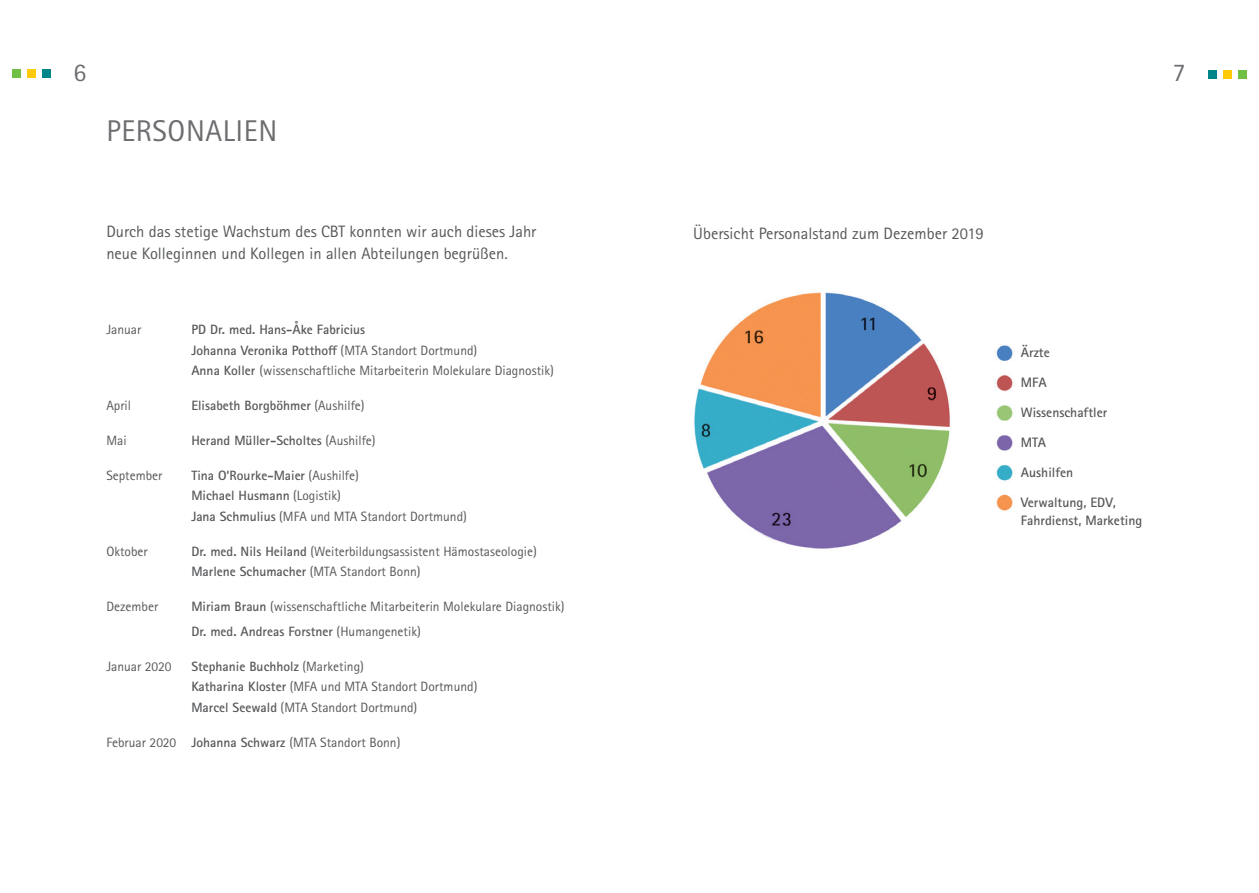
<style>
.page{position:relative;width:1259px;height:893px;background:#fff}
.page>*{position:absolute;margin:0;border:0;box-sizing:border-box;transform-origin:0 0}
.t1{font:30px "Rotis Sans Serif Pro";letter-spacing:.02em;color:#6c6d70}
.t2{font:25.5px "Rotis Sans Serif Pro";color:#6c6d70}
.t3{font:16.5px/22.5px "Rotis Sans Serif Pro";color:#57585a}
.t4{font:700 13.65px/30px "Rotis Sans Serif Pro";color:#57585a}
.t5{font:13.5px/20.4px "Rotis Sans Serif Pro";color:#57585a}
.t6{font:700 13.5px "Rotis Sans Serif Pro";color:#57585a}
.s1{font-weight:700}
.s2{font-weight:400}
</style>
<div class="page">
<div style="left:1223px;top:70px;width:8px;height:8px;background:#feca0a"></div>
<div style="left:1238px;top:70px;width:8px;height:8px;background:#71bf44"></div>
<div style="left:1208px;top:70px;width:8px;height:8px;background:#008689"></div>
<div style="left:28px;top:69px;width:8px;height:8px;background:#feca0a"></div>
<div style="left:13px;top:69px;width:8px;height:8px;background:#71bf44"></div>
<div style="left:42px;top:69px;width:9px;height:8px;background:#008689"></div>
<img style="left:694px;top:292px;width:319px;height:257px">
<h2 class="t2" style="left:73px;top:58px;width:14px">6</h2>
<h2 class="t2" style="left:1172px;top:58px;width:14px">7</h2>
<h1 class="t1" style="left:106px;top:113px;width:172px">PERSONALIEN</h1>
<p class="t3" style="left:106px;top:220px;width:432px">Durch das stetige Wachstum des CBT konnten wir auch dieses Jahr neue Kolleginnen und Kollegen in allen Abteilungen begrüßen.</p>
<p class="t3" style="left:693px;top:222px;width:292px">Übersicht Personalstand zum Dezember 2019</p>
<p class="t5" style="left:106px;top:319px;width:37px">Januar</p>
<p class="t5" style="left:191px;top:319px;width:364px"><span class="s1">PD Dr. med. Hans-Åke Fabricius<br>Johanna Veronika Potthoff</span> (MTA Standort Dortmund)<br><span class="s1">Anna Koller</span> (wissenschaftliche Mitarbeiterin Molekulare Diagnostik)</p>
<p class="t5" style="left:106px;top:395px;width:26px">April</p>
<p class="t6" style="left:191px;top:397px;width:175px">Elisabeth Borgböhmer <span class="s2">(Aushilfe)</span></p>
<p class="t5" style="left:106px;top:430px;width:22px">Mai</p>
<p class="t6" style="left:191px;top:432px;width:186px">Herand Müller-Scholtes <span class="s2">(Aushilfe)</span></p>
<p class="t5" style="left:106px;top:465px;width:58px">September</p>
<p class="t5" style="left:191px;top:465px;width:277px"><span class="s1">Tina O‘Rourke-Maier</span> (Aushilfe)<br><span class="s1">Michael Husmann</span> (Logistik)<br><span class="s1">Jana Schmulius</span> (MFA und MTA Standort Dortmund)</p>
<p class="t5" style="left:106px;top:541px;width:43px">Oktober</p>
<p class="t5" style="left:191px;top:541px;width:347px"><span class="s1">Dr. med. Nils Heiland</span> (Weiterbildungsassistent Hämostaseologie)<br><span class="s1">Marlene Schumacher</span> (MTA Standort Bonn)</p>
<p class="t5" style="left:106px;top:596px;width:53px">Dezember</p>
<p class="t5" style="left:191px;top:594px;width:375px;line-height:24.8px"><span class="s1">Miriam Braun</span> (wissenschaftliche Mitarbeiterin Molekulare Diagnostik)<br><span class="s1">Dr. med. Andreas Forstner</span> (Humangenetik)</p>
<p class="t5" style="left:106px;top:656px;width:67px">Januar 2020</p>
<p class="t5" style="left:191px;top:656px;width:287px"><span class="s1">Stephanie Buchholz</span> (Marketing)<br><span class="s1">Katharina Kloster</span> (MFA und MTA Standort Dortmund)<br><span class="s1">Marcel Seewald</span> (MTA Standort Dortmund)</p>
<p class="t5" style="left:106px;top:732px;width:296px">Februar 2020 <span class="s1">Johanna Schwarz</span> (MTA Standort Bonn)</p>
<p class="t4" style="left:1020px;top:337px;width:97px">Ärzte<br>MFA<br>Wissenschaftler<br>MTA<br>Aushilfen<br>Verwaltung, EDV,</p>
<p class="t4" style="left:1020px;top:505px;width:123px">Fahrdienst, Marketing</p>
</div>
